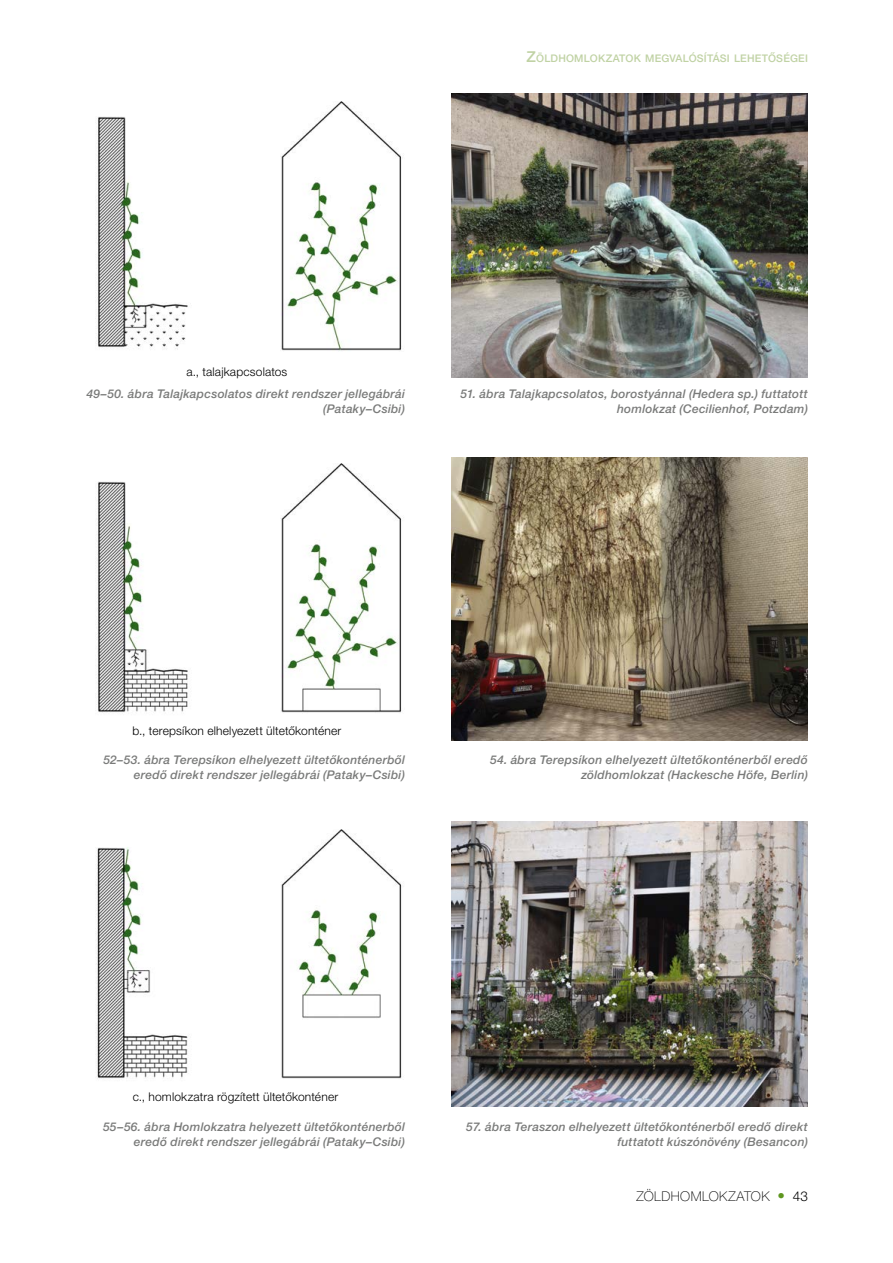
<style>
.page{position:relative;width:893px;height:1263px;background:#fff}
.page>*{position:absolute;margin:0;border:0;box-sizing:border-box;transform-origin:0 0}
.t1{font:100 13.5px "Helvetica Neue LT Pro";letter-spacing:.035em;color:#000}
.t2{font:italic 500 12px/15px "Helvetica Neue LT Pro";letter-spacing:.02em;color:#7a7b7a;text-align:right}
.t3{font:300 12px "Helvetica Neue LT Pro";letter-spacing:.015em;color:#000}
.t4{font:500 10.5px "Helvetica Neue LT Pro";letter-spacing:.02em;color:#c0d2a4}
.s1{font-size:15px}
.s2{font-weight:300;font-size:15px;color:#5e961f}
.s3{font-weight:300}
</style>
<div class="page">
<img style="left:96px;top:116px;width:92px;height:234px">
<img style="left:280px;top:101px;width:122px;height:250px">
<img style="left:280px;top:463px;width:122px;height:250px">
<img style="left:97px;top:481px;width:91px;height:232px">
<img style="left:281px;top:829px;width:121px;height:250px">
<img style="left:96px;top:847px;width:92px;height:232px">
<img style="left:452px;top:94px;width:356px;height:283px">
<img style="left:452px;top:457px;width:356px;height:283px">
<img style="left:452px;top:822px;width:356px;height:285px">
<p class="t4" style="left:527px;top:52px;width:283px"><span class="s1">Z</span>ÖLDHOMLOKZATOK MEGVALÓSÍTÁSI LEHETŐSÉGEI</p>
<p class="t3" style="left:187px;top:364px;width:102px">a., talajkapcsolatos</p>
<p class="t2" style="left:86px;top:386px;width:320px">49–50. ábra Talajkapcsolatos direkt rendszer jellegábrái (Pataky–Csibi)</p>
<p class="t2" style="left:460px;top:386px;width:349px">51. ábra Talajkapcsolatos, borostyánnal (Hedera sp.) futtatott homlokzat (Cecilienhof, Potzdam)</p>
<p class="t3" style="left:133px;top:723px;width:210px">b., terepsíkon elhelyezett ültetőkonténer</p>
<p class="t2" style="left:103px;top:752px;width:303px">52–53. ábra Terepsíkon elhelyezett ültetőkonténerből eredő direkt rendszer jellegábrái (Pataky–Csibi)</p>
<p class="t2" style="left:490px;top:752px;width:319px">54. ábra Terepsíkon elhelyezett ültetőkonténerből eredő zöldhomlokzat (Hackesche Höfe, Berlin)</p>
<p class="t3" style="left:133px;top:1089px;width:207px">c., homlokzatra rögzített ültetőkonténer</p>
<p class="t2" style="left:103px;top:1119px;width:304px">55–56. ábra Homlokzatra helyezett ültetőkonténerből eredő direkt rendszer jellegábrái (Pataky–Csibi)</p>
<p class="t2" style="left:466px;top:1119px;width:343px">57. ábra Teraszon elhelyezett ültetőkonténerből eredő direkt futtatott kúszónövény (Besancon)</p>
<p class="t1" style="left:637px;top:1189px;width:173px">ZÖLDHOMLOKZATOK <span class="s2">•</span> <span class="s3">43</span></p>
</div>
